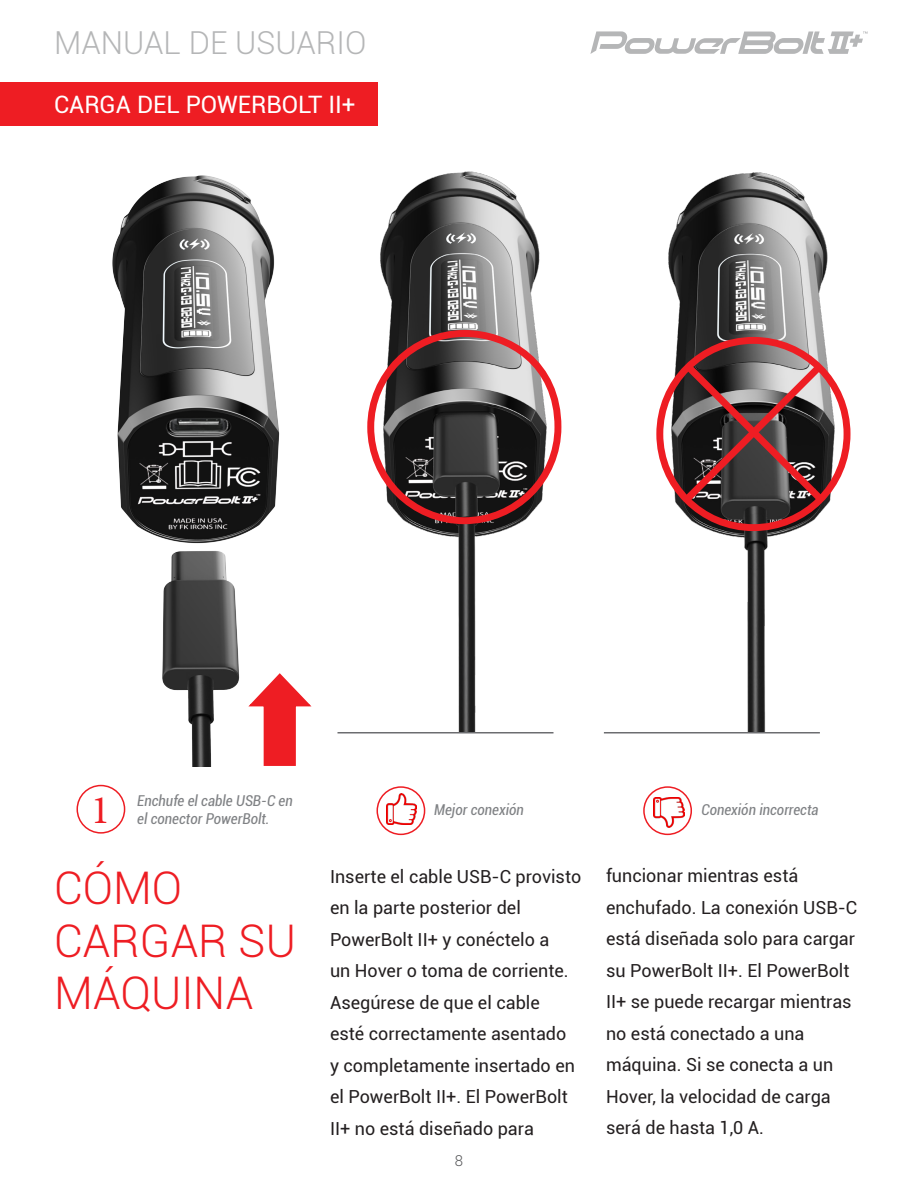
<style>
.page{position:relative;width:918px;height:1188px;background:#fff}
.page>*{position:absolute;margin:0;border:0;box-sizing:border-box;transform-origin:0 0}
.t1{font:300 45px/52.5px "Roboto";color:#ee1d23}
.t2{font:40.5px "Minion Pro";color:#ee1d23}
.t3{font:300 31.65px "Roboto";color:#b5b6b7}
.t4{font:24px "Roboto";color:#fff}
.t5{font:18px/31.5px "Roboto";color:#231f20}
.t6{font:italic condensed 15px/18px "Roboto";color:#808285}
.t7{font:300 15px "Roboto";color:#57585a}
</style>
<div class="page">
<svg style="left:590px;top:31px;width:278px;height:23px"></svg>
<div style="left:0;top:83px;width:378px;height:43px;background:#ee1d23"></div>
<div style="left:76px;top:785px;width:49px;height:49px;border:2px solid #ee1d23;border-radius:50%"></div>
<div style="left:376px;top:786px;width:49px;height:49px;border:2px solid #ee1d23;border-radius:50%"></div>
<div style="left:643px;top:786px;width:49px;height:49px;border:2px solid #ee1d23;border-radius:50%"></div>
<img style="left:386px;top:793px;width:31px;height:31px">
<img style="left:654px;top:797px;width:30px;height:31px">
<img style="left:112px;top:175px;width:168px;height:592px">
<img style="left:367px;top:171px;width:195px;height:561px">
<img style="left:661px;top:172px;width:182px;height:560px">
<svg style="left:246px;top:672px;width:66px;height:95px"></svg>
<div style="left:367px;top:330px;width:194px;height:194px;border:7px solid #ee1d23;border-radius:50%"></div>
<div style="left:656px;top:337px;width:195px;height:194px;border:7px solid #ee1d23;border-radius:50%"></div>
<svg style="left:678px;top:356px;width:152px;height:152px;background:#624445"></svg>
<hr style="left:338px;top:732px;width:216px;height:2px;background:#6c6d70">
<hr style="left:604px;top:732px;width:216px;height:2px;background:#6c6d70">
<h3 class="t3" style="left:54px;top:21px;width:314px">MANUAL DE USUARIO</h3>
<p class="t4" style="left:54px;top:88px;width:303px">CARGA DEL POWERBOLT II+</p>
<p class="t6" style="left:137px;top:791px;width:157px">Enchufe el cable USB-C en el conector PowerBolt.</p>
<p class="t2" style="left:91px;top:783px;width:21px">1</p>
<p class="t6" style="left:434px;top:800px;width:91px">Mejor conexión</p>
<p class="t6" style="left:701px;top:800px;width:119px">Conexión incorrecta</p>
<p class="t1" style="left:54px;top:860px;width:243px">CÓMO<br>CARGAR SU<br>MÁQUINA</p>
<p class="t5" style="left:330px;top:860px;width:253px">Inserte el cable USB-C provisto en la parte posterior del<br>PowerBolt II+ y conéctelo a<br>un Hover o toma de corriente.<br>Asegúrese de que el cable<br>esté correctamente asentado<br>y completamente insertado en el PowerBolt II+. El PowerBolt<br>II+ no está diseñado para</p>
<p class="t7" style="left:455px;top:1151px;width:10px">8</p>
<p class="t5" style="left:606px;top:859px;width:253px">funcionar mientras está enchufado. La conexión USB-C está diseñada solo para cargar su PowerBolt II+. El PowerBolt<br>II+ se puede recargar mientras no está conectado a una máquina. Si se conecta a un<br>Hover, la velocidad de carga será de hasta 1,0 A.</p>
</div>
